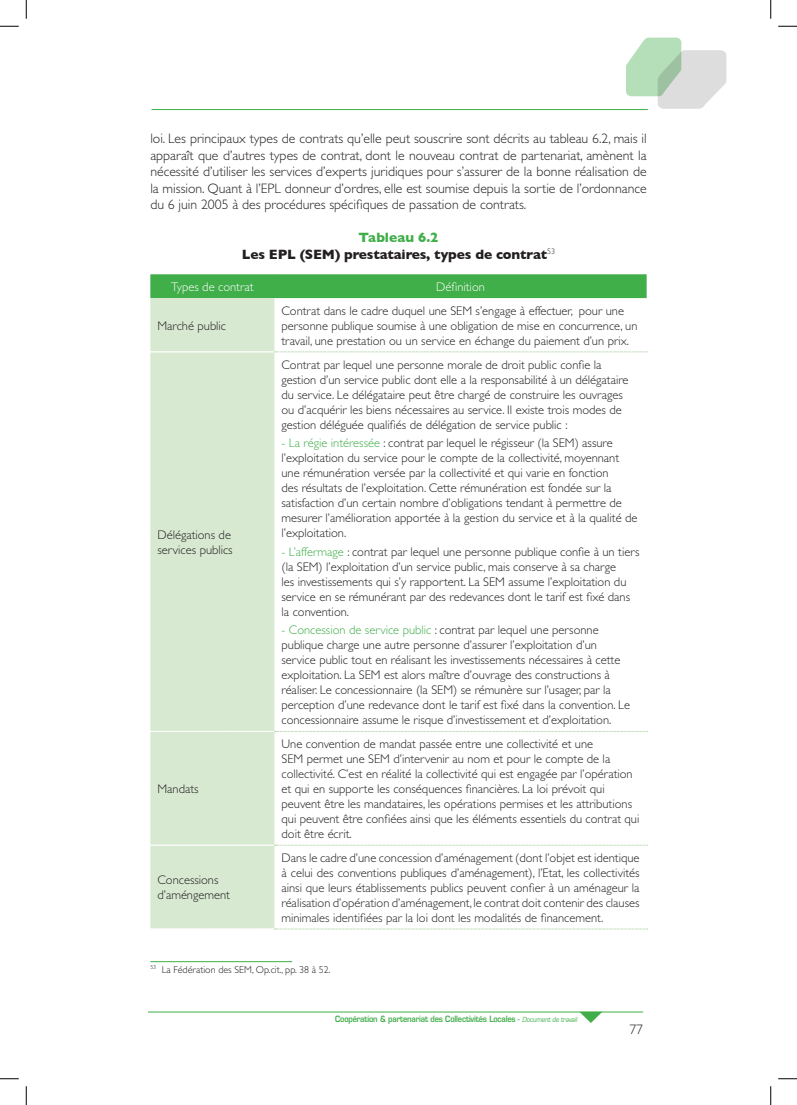
<style>
.page{position:relative;width:797px;height:1105px;background:#fff}
.page>*{position:absolute;margin:0;border:0;box-sizing:border-box;transform-origin:0 0}
._2__txt_courrant{font:300 13.75px/16.5px "Gill Sans";color:#231f20;text-align:justify}
._2__txt_courrant-2{font:700 13.75px "Gill Sans";letter-spacing:-.01em;color:#231f20}
.t1{font:700 13.75px "Gill Sans";color:#40ae49}
._7__txt_tableau{font:300 12.5px/15px "Gill Sans";color:#231f20}
._7__txt_tableau-2{font:300 12.5px "Gill Sans";color:#fff}
._6__note{font:300 10px "Gill Sans";color:#231f20}
.t2{font:600 8.5px "Eurostile";letter-spacing:-.02em;color:#40ae49;scale:.88 1}
.s1{color:#40ae49}
.s2{font-size:8.12px}
.s3{font-weight:400;font-style:italic;font-size:6.75px}
</style>
<div class="page">
<svg style="left:626px;top:38px;width:100px;height:71px"></svg>
<hr style="left:148px;top:1012px;width:495px;height:1px;background:#40ae49">
<svg style="left:579px;top:1012px;width:23px;height:11px"></svg>
<hr style="left:151px;top:109px;width:497px;height:1px;background:#40ae49">
<div style="left:150px;top:274px;width:496px;height:24px;background:#40ae49"></div>
<div style="left:150px;top:298px;width:124px;height:631px;background:#d8e9d2"></div>
<svg style="left:151px;top:352px;width:496px;height:1px"></svg>
<svg style="left:151px;top:731px;width:496px;height:1px"></svg>
<svg style="left:151px;top:845px;width:496px;height:1px"></svg>
<svg style="left:274px;top:929px;width:373px;height:1px"></svg>
<hr style="left:150px;top:961px;width:142px;height:1px;background:#40ae49">
<svg style="left:0;top:25px;width:19px;height:2px"></svg>
<svg style="left:778px;top:25px;width:19px;height:2px"></svg>
<svg style="left:0;top:1078px;width:19px;height:1px"></svg>
<svg style="left:778px;top:1078px;width:19px;height:1px"></svg>
<svg style="left:25px;top:0;width:2px;height:19px"></svg>
<svg style="left:25px;top:1086px;width:2px;height:19px"></svg>
<svg style="left:770px;top:0;width:1px;height:19px"></svg>
<svg style="left:770px;top:1086px;width:1px;height:19px"></svg>
<p class="_2__txt_courrant" style="left:150px;top:130px;width:498px">loi. Les principaux types de contrats qu’elle peut souscrire sont décrits au tableau 6.2, mais il apparaît que d’autres types de contrat, dont le nouveau contrat de partenariat, amènent la nécessité d’utiliser les services d’experts juridiques pour s’assurer de la bonne réalisation de la mission. Quant à l’EPL donneur d’ordres, elle est soumise depuis la sortie de l’ordonnance du 6 juin 2005 à des procédures spécifiques de passation de contrats.</p>
<p class="t1" style="left:358px;top:229px;width:81px">Tableau 6.2</p>
<p class="_2__txt_courrant-2" style="left:242px;top:246px;width:315px">Les EPL (SEM) prestataires, types de contrat<sup>53</sup></p>
<p class="_7__txt_tableau-2" style="left:171px;top:280px;width:84px">Types de contrat</p>
<p class="_7__txt_tableau-2" style="left:436px;top:280px;width:50px">Définition</p>
<p class="_7__txt_tableau" style="left:157px;top:318px;width:70px">Marché public</p>
<p class="_7__txt_tableau" style="left:281px;top:303px;width:357px">Contrat dans le cadre duquel une SEM s’engage à effectuer, pour une personne publique soumise à une obligation de mise en concurrence, un travail, une prestation ou un service en échange du paiement d’un prix.</p>
<p class="_7__txt_tableau" style="left:157px;top:527px;width:77px">Délégations de services publics</p>
<p class="_7__txt_tableau" style="left:157px;top:781px;width:43px">Mandats</p>
<p class="_7__txt_tableau" style="left:157px;top:873px;width:74px">Concessions d’améngement</p>
<p class="_7__txt_tableau" style="left:281px;top:357px;width:348px">Contrat par lequel une personne morale de droit public confie la gestion d’un service public dont elle a la responsabilité à un délégataire du service. Le délégataire peut être chargé de construire les ouvrages ou d’acquérir les biens nécessaires au service. Il existe trois modes de gestion déléguée qualifiés de délégation de service public :</p>
<p class="_7__txt_tableau" style="left:281px;top:435px;width:357px"><span class="s1">- La régie intéressée</span> : contrat par lequel le régisseur (la SEM) assure l’exploitation du service pour le compte de la collectivité, moyennant une rémunération versée par la collectivité et qui varie en fonction<br>des résultats de l’exploitation. Cette rémunération est fondée sur la satisfaction d’un certain nombre d’obligations tendant à permettre de mesurer l’amélioration apportée à la gestion du service et à la qualité de l’exploitation.</p>
<p class="_7__txt_tableau" style="left:281px;top:544px;width:359px"><span class="s1">- L’affermage</span> : contrat par lequel une personne publique confie à un tiers (la SEM) l’exploitation d’un service public, mais conserve à sa charge<br>les investissements qui s’y rapportent. La SEM assume l’exploitation du service en se rémunérant par des redevances dont le tarif est fixé dans la convention.</p>
<p class="_7__txt_tableau" style="left:281px;top:623px;width:350px"><span class="s1">- Concession de service public</span> : contrat par lequel une personne publique charge une autre personne d’assurer l’exploitation d’un service public tout en réalisant les investissements nécessaires à cette exploitation. La SEM est alors maître d’ouvrage des constructions à réaliser. Le concessionnaire (la SEM) se rémunère sur l’usager, par la perception d’une redevance dont le tarif est fixé dans la convention. Le concessionnaire assume le risque d’investissement et d’exploitation.</p>
<p class="_7__txt_tableau" style="left:281px;top:736px;width:359px">Une convention de mandat passée entre une collectivité et une<br>SEM permet une SEM d’intervenir au nom et pour le compte de la collectivité. C’est en réalité la collectivité qui est engagée par l’opération et qui en supporte les conséquences financières. La loi prévoit qui peuvent être les mandataires, les opérations permises et les attributions qui peuvent être confiées ainsi que les éléments essentiels du contrat qui doit être écrit.</p>
<p class="_7__txt_tableau" style="left:281px;top:850px;width:359px;text-align:justify">Dans le cadre d’une concession d’aménagement (dont l’objet est identique à celui des conventions publiques d’aménagement), l’Etat, les collectivités ainsi que leurs établissements publics peuvent confier à un aménageur la réalisation d’opération d’aménagement,le contrat doit contenir des clauses minimales identifiées par la loi dont les modalités de financement.</p>
<p class="_6__note" style="left:150px;top:964px;width:182px"><sup>53</sup> La Fédération des SEM, Op.cit., pp. 38 à 52.</p>
<p class="t2" style="left:335px;top:1014px;width:276px">Coopération &amp; partenariat des Collectivités Locales <span class="s2">-</span> <span class="s3">Document de travail</span></p>
<p class="_2__txt_courrant" style="left:629px;top:1021px;width:15px">77</p>
</div>
